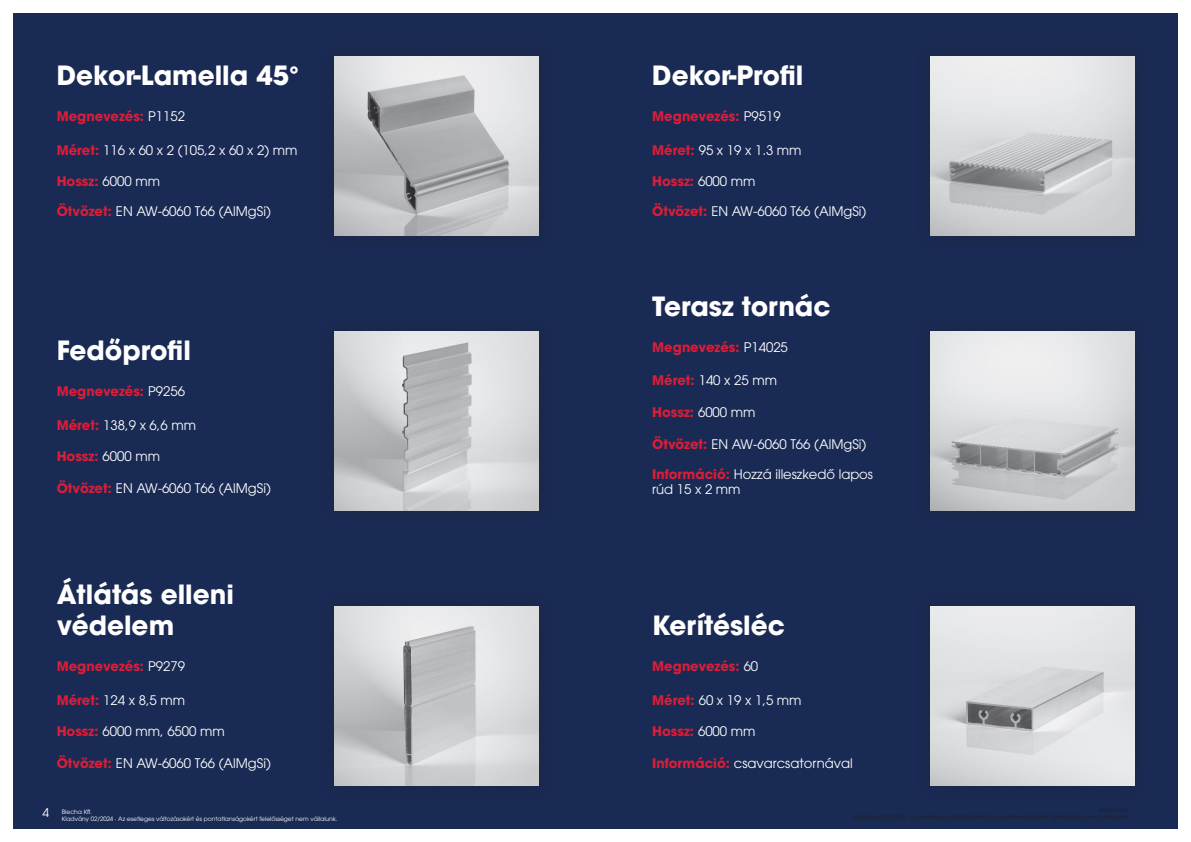
<style>
.page{position:relative;width:1191px;height:842px;background:#fff}
.page>*{position:absolute;margin:0;border:0;box-sizing:border-box;transform-origin:0 0}
.t1{font:700 26.3px/31.6px "ITC Avant Garde Pro";color:#fff}
.t2{font:13.2px/15.8px "ITC Avant Garde Pro";color:#fff}
.t3{font:700 13.2px "ITC Avant Garde Pro";color:#db1d37}
.t4{font:12px "ITC Avant Garde Pro";color:#fff}
.t5{font:6px/7.2px "ITC Avant Garde Pro";color:#231f20;text-align:right}
.t6{font:6px/7.2px "ITC Avant Garde Pro";color:#fff}
.s1{font-weight:400;color:#fff}
.s2{font-weight:700;color:#db1d37}
</style>
<div class="page">
<div style="left:6px;top:6px;width:1178px;height:829px;background:#192a54"></div>
<div style="left:0;top:0;width:1191px;height:842px;border:13px solid #fff"></div>
<img style="left:334px;top:332px;width:205px;height:178px">
<img style="left:334px;top:57px;width:205px;height:178px">
<img style="left:334px;top:607px;width:205px;height:178px">
<div style="left:914px;top:316px;width:236px;height:210px;background:#231f20;opacity:.35"></div>
<img style="left:930px;top:332px;width:204px;height:178px">
<div style="left:914px;top:41px;width:236px;height:210px;background:#231f20;opacity:.35"></div>
<img style="left:930px;top:57px;width:204px;height:178px">
<div style="left:914px;top:591px;width:236px;height:210px;background:#231f20;opacity:.35"></div>
<img style="left:930px;top:607px;width:204px;height:178px">
<h1 class="t1" style="left:57px;top:59px;width:244px">Dekor-Lamella 45°</h1>
<p class="t3" style="left:57px;top:108px;width:130px">Megnevezés: <span class="s1">P1152</span></p>
<p class="t2" style="left:57px;top:142px;width:242px"><span class="s2">Méret:</span> 116 x 60 x 2 (105,2 x 60 x 2) mm</p>
<p class="t3" style="left:57px;top:172px;width:105px">Hossz: <span class="s1">6000 mm</span></p>
<p class="t2" style="left:57px;top:203px;width:216px"><span class="s2">Ötvözet:</span> EN AW-6060 T66 (AlMgSi)</p>
<h1 class="t1" style="left:57px;top:334px;width:136px">Fedőprofil</h1>
<p class="t3" style="left:57px;top:383px;width:130px">Megnevezés: <span class="s1">P9256</span></p>
<p class="t2" style="left:57px;top:417px;width:141px"><span class="s2">Méret:</span> 138,9 x 6,6 mm</p>
<p class="t3" style="left:57px;top:447px;width:105px">Hossz: <span class="s1">6000 mm</span></p>
<p class="t2" style="left:57px;top:480px;width:216px"><span class="s2">Ötvözet:</span> EN AW-6060 T66 (AlMgSi)</p>
<h1 class="t1" style="left:57px;top:578px;width:179px">Átlátás elleni védelem</h1>
<p class="t3" style="left:57px;top:658px;width:130px">Megnevezés: <span class="s1">P9279</span></p>
<p class="t2" style="left:57px;top:692px;width:130px"><span class="s2">Méret:</span> 124 x 8,5 mm</p>
<p class="t2" style="left:57px;top:723px;width:170px"><span class="s2">Hossz:</span> 6000 mm, 6500 mm</p>
<p class="t2" style="left:57px;top:755px;width:216px"><span class="s2">Ötvözet:</span> EN AW-6060 T66 (AlMgSi)</p>
<h1 class="t1" style="left:652px;top:59px;width:153px">Dekor-Profil</h1>
<p class="t3" style="left:652px;top:108px;width:130px">Megnevezés: <span class="s1">P9519</span></p>
<p class="t2" style="left:652px;top:142px;width:151px"><span class="s2">Méret:</span> 95 x 19 x 1.3 mm</p>
<p class="t3" style="left:652px;top:172px;width:105px">Hossz: <span class="s1">6000 mm</span></p>
<p class="t2" style="left:652px;top:203px;width:216px"><span class="s2">Ötvözet:</span> EN AW-6060 T66 (AlMgSi)</p>
<h1 class="t1" style="left:652px;top:290px;width:180px">Terasz tornác</h1>
<p class="t3" style="left:652px;top:338px;width:137px">Megnevezés: <span class="s1">P14025</span></p>
<p class="t2" style="left:652px;top:372px;width:126px"><span class="s2">Méret:</span> 140 x 25 mm</p>
<p class="t3" style="left:652px;top:403px;width:105px">Hossz: <span class="s1">6000 mm</span></p>
<p class="t2" style="left:652px;top:436px;width:216px"><span class="s2">Ötvözet:</span> EN AW-6060 T66 (AlMgSi)</p>
<p class="t2" style="left:652px;top:466px;width:222px"><span class="s2">Információ:</span> Hozzá illeszkedő lapos rúd 15 x 2 mm</p>
<h1 class="t1" style="left:652px;top:609px;width:134px">Kerítésléc</h1>
<p class="t3" style="left:652px;top:658px;width:108px">Megnevezés: <span class="s1">60</span></p>
<p class="t2" style="left:652px;top:692px;width:151px"><span class="s2">Méret:</span> 60 x 19 x 1,5 mm</p>
<p class="t3" style="left:652px;top:722px;width:105px">Hossz: <span class="s1">6000 mm</span></p>
<p class="t2" style="left:652px;top:755px;width:202px"><span class="s2">Információ:</span> csavarcsatornával</p>
<p class="t4" style="left:43px;top:805px;width:8px">4</p>
<p class="t5" style="left:853px;top:806px;width:277px">Blecha Kft.<br>Kiadvány 02/2024 · Az esetleges változásokért és pontatlanságokért felelősséget nem vállalunk.</p>
<p class="t6" style="left:62px;top:808px;width:277px">Blecha Kft.<br>Kiadvány 02/2024 · Az esetleges változásokért és pontatlanságokért felelősséget nem vállalunk.</p>
</div>
